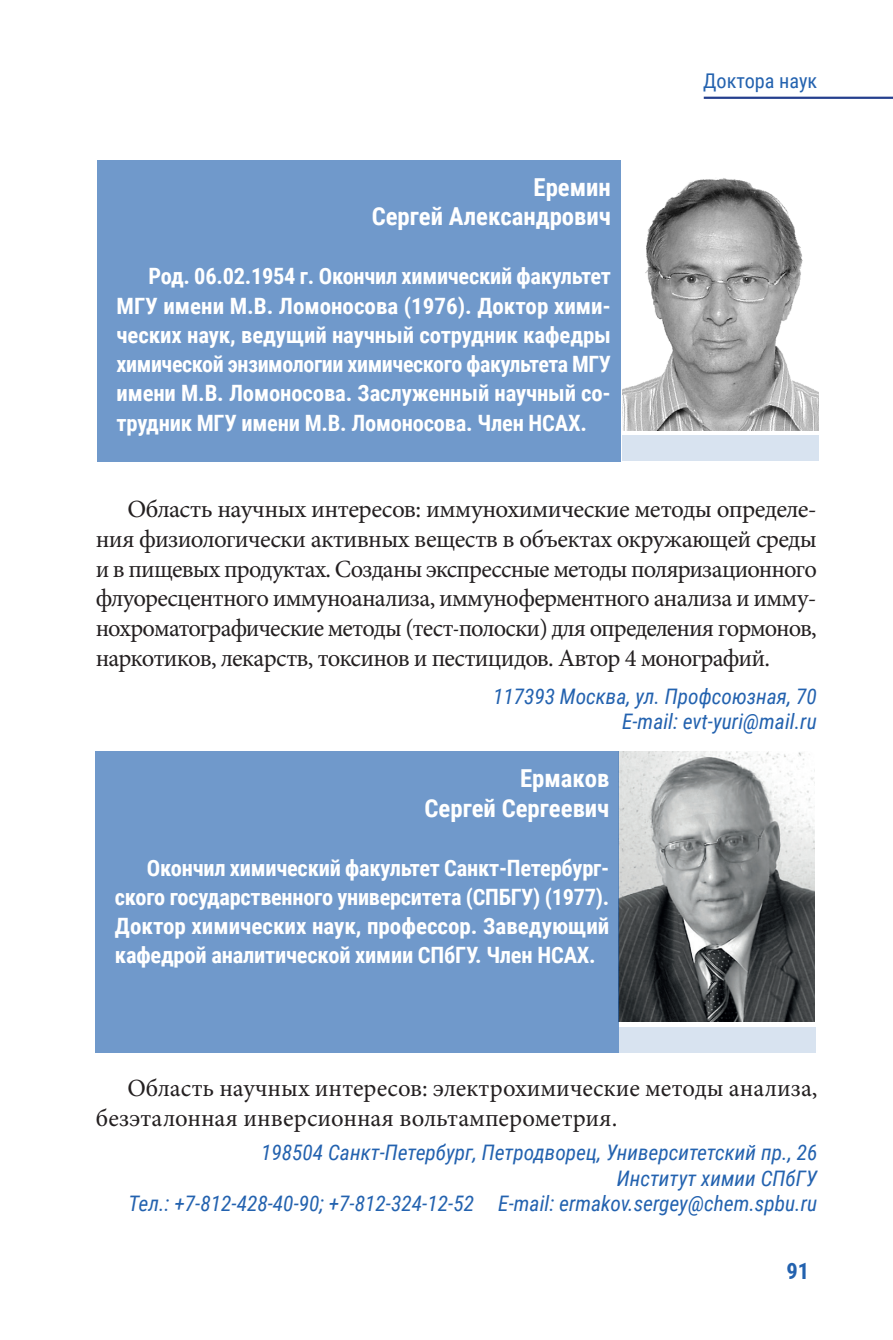
<style>
.page{position:relative;width:893px;height:1340px;background:#fff}
.page>*{position:absolute;margin:0;border:0;box-sizing:border-box;transform-origin:0 0}
.t1{font:24.75px/29.7px "Minion Pro";letter-spacing:-.005em;color:#231f20;text-align:justify}
.ФИО{font:700 24.75px "Roboto Condensed";color:#fff}
.вставка{font:700 22.5px/29.2px "Roboto Condensed";letter-spacing:-.01em;color:#fff;text-align:justify}
.t2{font:700 22.5px "Roboto Condensed";color:#2362af}
.адрес{font:italic 21.38px/25.7px "Roboto Condensed";color:#2362af;text-align:right}
.t3{font:20.25px "Roboto Condensed";color:#2362af}
</style>
<div class="page">
<hr style="left:704px;top:97px;width:189px;height:2px;background:#253f8e">
<div style="left:622px;top:436px;width:197px;height:25px;background:#d8e3f0"></div>
<div style="left:619px;top:1026px;width:197px;height:26px;background:#d8e3f0"></div>
<img style="left:622px;top:178px;width:196px;height:252px">
<img style="left:619px;top:751px;width:196px;height:270px">
<div style="left:97px;top:160px;width:523px;height:301px;background:#7099cb"></div>
<div style="left:96px;top:751px;width:523px;height:301px;background:#7099cb"></div>
<p class="ФИО" style="left:533px;top:169px;width:79px">Еремин</p>
<p class="ФИО" style="left:372px;top:199px;width:241px">Сергей Александрович</p>
<p class="вставка" style="left:117px;top:261px;width:496px;text-indent:32px">Род. 06.02.1954 г. Окончил химический факультет МГУ имени М.В. Ломоносова (1976). Доктор хими&shy;ческих наук, ведущий научный сотрудник кафедры химической энзимологии химического факультета МГУ имени М.В. Ломоносова. Заслуженный научный со&shy;трудник МГУ имени М.В. Ломоносова. Член НСАХ.</p>
<p class="t3" style="left:703px;top:66px;width:116px">Доктора наук</p>
<p class="t1" style="left:96px;top:494px;width:723px;text-indent:32px">Область научных интересов: иммунохимические методы определе&shy;ния физиологически активных веществ в объектах окружающей среды и в пищевых продуктах. Созданы экспрессные методы поляризационного флуоресцентного иммуноанализа, иммуноферментного анализа и имму&shy;нохроматографические методы (тест-полоски) для определения гормонов, наркотиков, лекарств, токсинов и пестицидов. Автор 4 монографий.</p>
<p class="адрес" style="left:493px;top:682px;width:325px">117393 Москва, ул. Профсоюзная, 70</p>
<p class="адрес" style="left:622px;top:708px;width:196px">E-mail: evt-yuri@mail.ru</p>
<p class="ФИО" style="left:520px;top:760px;width:91px">Ермаков</p>
<p class="ФИО" style="left:424px;top:790px;width:186px">Сергей Сергеевич</p>
<p class="вставка" style="left:115px;top:852px;width:496px;text-indent:32px">Окончил химический факультет Санкт-Петербург&shy;ского государственного университета (СПБГУ) (1977).<br>Доктор химических наук, профессор. Заведующий кафедрой аналитической химии СПбГУ. Член НСАХ.</p>
<p class="t1" style="left:96px;top:1073px;width:723px;text-indent:32px">Область научных интересов: электрохимические методы анализа, безэталонная инверсионная вольтамперометрия.</p>
<p class="адрес" style="left:129px;top:1138px;width:690px">198504 Санкт-Петербург, Петродворец, Университетский пр., 26<br>Институт химии СПбГУ<br>Тел.: +7-812-428-40-90; +7-812-324-12-52 E-mail: ermakov.sergey@chem.spbu.ru</p>
<p class="t2" style="left:786px;top:1254px;width:24px">91</p>
</div>
